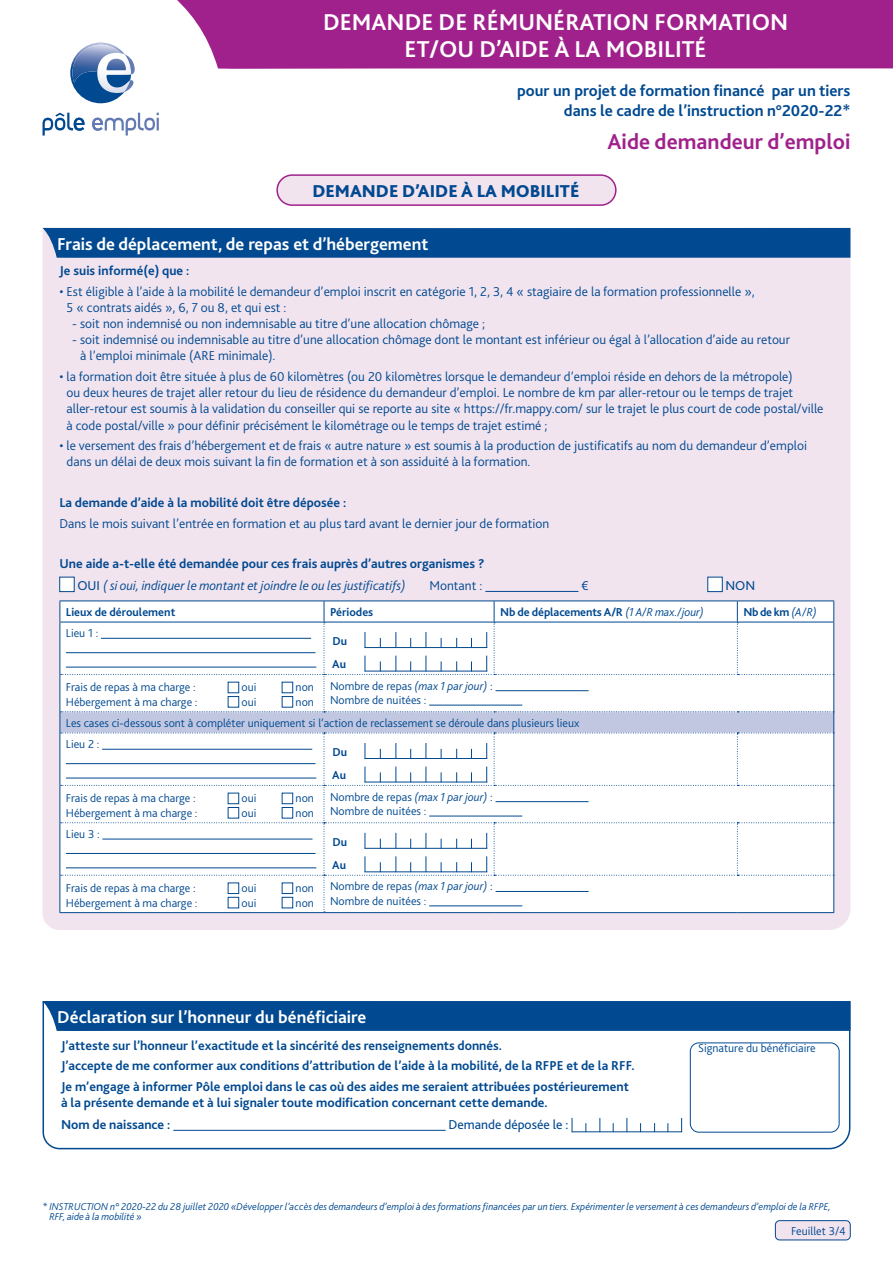
<style>
.page{position:relative;width:893px;height:1263px;background:#fff}
.page>*{position:absolute;margin:0;border:0;box-sizing:border-box;transform-origin:0 0}
.t1{font:700 24px/27px "Bliss 2";color:#fff;text-align:center}
.t2{font:700 22.5px "Bliss 2";color:#a0218c}
.t3{font:700 18px "Bliss 2";color:#fff}
.t4{font:800 18px "Bliss 2";color:#014990}
.t5{font:700 16.5px "Bliss 2";color:#014990}
.t6{font:300 13.5px/16.2px "Bliss 2";color:#014990}
.t7{font:700 13.5px/16.2px "Bliss 2";color:#014990}
.t8{font:italic 300 13.5px "Bliss 2";color:#014990}
.t9{font:13.5px "Bliss 2";color:#014990}
.t10{font:300 12px "Bliss 2";color:#014990}
.t11{font:700 12px "Bliss 2";color:#014990}
.t12{font:italic 300 10.5px/10.5px "Bliss 2";color:#014990}
.s1{font-weight:400;font-style:normal}
.s2{font-weight:300;font-style:italic}
.s3{font-style:italic}
</style>
<div class="page">
<div style="left:177px;top:0;width:716px;height:69px;background:#a0218c"></div>
<svg style="left:70px;top:43px;width:65px;height:60px"></svg>
<svg style="left:43px;top:113px;width:41px;height:23px"></svg>
<svg style="left:92px;top:113px;width:67px;height:23px"></svg>
<div style="left:775px;top:1221px;width:75px;height:19px;background:#f1e4ef;border-radius:4px"></div>
<div style="left:775px;top:1220px;width:75px;height:20px;border:1px solid #014990;border-radius:4px"></div>
<div style="left:277px;top:175px;width:339px;height:30px;background:#f1e4ef;border-radius:15px"></div>
<div style="left:276px;top:174px;width:341px;height:32px;border:2px solid #a0218c;border-radius:15px"></div>
<div style="left:43px;top:258px;width:807px;height:672px;background:#f1e4ef"></div>
<div style="left:60px;top:577px;width:14px;height:15px;background:#fff;border:1px solid #014990"></div>
<hr style="left:485px;top:591px;width:93px;height:1px;background:#014990">
<div style="left:708px;top:577px;width:14px;height:15px;background:#fff;border:1px solid #014990"></div>
<hr style="left:60px;top:600px;width:264px;height:1px;background:#014990">
<hr style="left:324px;top:600px;width:170px;height:1px;background:#014990">
<hr style="left:494px;top:600px;width:243px;height:1px;background:#014990">
<hr style="left:737px;top:600px;width:97px;height:1px;background:#014990">
<hr style="left:60px;top:912px;width:264px;height:1px;background:#014990">
<hr style="left:324px;top:912px;width:170px;height:1px;background:#014990">
<hr style="left:494px;top:912px;width:243px;height:1px;background:#014990">
<hr style="left:737px;top:912px;width:97px;height:1px;background:#014990">
<svg style="left:60px;top:601px;width:774px;height:311px"></svg>
<div style="left:228px;top:883px;width:11px;height:11px;background:#fff;border:1px solid #014990"></div>
<div style="left:282px;top:883px;width:11px;height:11px;background:#fff;border:1px solid #014990"></div>
<div style="left:228px;top:897px;width:11px;height:11px;background:#fff;border:1px solid #014990"></div>
<div style="left:282px;top:897px;width:11px;height:11px;background:#fff;border:1px solid #014990"></div>
<hr style="left:496px;top:891px;width:93px;height:1px;background:#014990">
<hr style="left:429px;top:905px;width:93px;height:1px;background:#014990">
<div style="left:43px;top:228px;width:807px;height:30px;background:#014990"></div>
<svg style="left:42px;top:1001px;width:809px;height:149px"></svg>
<div style="left:43px;top:1001px;width:807px;height:30px;background:#014990"></div>
<div style="left:690px;top:1042px;width:149px;height:90px;border:1px solid #014990;border-radius:9px"></div>
<p class="t1" style="left:323px;top:9px;width:467px">DEMANDE DE RÉMUNÉRATION FORMATION<br>ET/OU D’AIDE À LA MOBILITÉ</p>
<p class="t5" style="left:517px;top:81px;width:335px">pour un projet de formation financé par un tiers</p>
<p class="t5" style="left:564px;top:100px;width:288px">dans le cadre de l’instruction n°2020-22*</p>
<p class="t4" style="left:312px;top:180px;width:269px">DEMANDE D’AIDE À LA MOBILITÉ</p>
<p class="t3" style="left:57px;top:233px;width:373px">Frais de déplacement, de repas et d’hébergement</p>
<p class="t2" style="left:607px;top:127px;width:244px">Aide demandeur d’emploi</p>
<p class="t7" style="left:60px;top:263px;width:131px">Je suis informé(e) que :</p>
<p class="t6" style="left:67px;top:283px;width:690px;text-indent:-7px">• Est éligible à l’aide à la mobilité le demandeur d’emploi inscrit en catégorie 1, 2, 3, 4 « stagiaire de la formation professionnelle »,<br>5 « contrats aidés », 6, 7 ou 8, et qui est :</p>
<p class="t6" style="left:72px;top:315px;width:414px">- soit non indemnisé ou non indemnisable au titre d’une allocation chômage ;</p>
<p class="t6" style="left:80px;top:332px;width:711px;text-indent:-8px">- soit indemnisé ou indemnisable au titre d’une allocation chômage dont le montant est inférieur ou égal à l’allocation d’aide au retour à l’emploi minimale (ARE minimale).</p>
<p class="t6" style="left:67px;top:368px;width:758px;text-indent:-7px">• la formation doit être située à plus de 60 kilomètres (ou 20 kilomètres lorsque le demandeur d’emploi réside en dehors de la métropole)<br>ou deux heures de trajet aller retour du lieu de résidence du demandeur d’emploi. Le nombre de km par aller-retour ou le temps de trajet aller-retour est soumis à la validation du conseiller qui se reporte au site « https://fr.mappy.com/ sur le trajet le plus court de code postal/ville à code postal/ville » pour définir précisément le kilométrage ou le temps de trajet estimé ;</p>
<p class="t6" style="left:67px;top:437px;width:742px;text-indent:-7px">• le versement des frais d’hébergement et de frais « autre nature » est soumis à la production de justificatifs au nom du demandeur d’emploi dans un délai de deux mois suivant la fin de formation et à son assiduité à la formation.</p>
<p class="t7" style="left:60px;top:494px;width:288px">La demande d’aide à la mobilité doit être déposée :</p>
<p class="t6" style="left:60px;top:515px;width:491px">Dans le mois suivant l’entrée en formation et au plus tard avant le dernier jour de formation</p>
<p class="t7" style="left:60px;top:556px;width:427px">Une aide a-t-elle été demandée pour ces frais auprès d’autres organismes ?</p>
<p class="t8" style="left:77px;top:577px;width:330px"><span class="s1">OUI</span> ( si oui, indiquer le montant et joindre le ou les justificatifs)</p>
<p class="t6" style="left:429px;top:578px;width:54px">Montant :</p>
<p class="t6" style="left:581px;top:578px;width:9px">€</p>
<p class="t9" style="left:725px;top:577px;width:31px">NON</p>
<p class="t11" style="left:66px;top:605px;width:111px">Lieux de déroulement</p>
<p class="t11" style="left:330px;top:605px;width:45px">Périodes</p>
<p class="t11" style="left:500px;top:605px;width:205px">Nb de déplacements A/R <span class="s2">(1 A/R max./jour)</span></p>
<p class="t11" style="left:743px;top:605px;width:75px">Nb de km <span class="s2">(A/R)</span></p>
<p class="t10" style="left:66px;top:626px;width:34px">Lieu 1 :</p>
<p class="t11" style="left:333px;top:633px;width:16px">Du</p>
<p class="t11" style="left:332px;top:657px;width:15px">Au</p>
<p class="t10" style="left:66px;top:680px;width:131px">Frais de repas à ma charge :</p>
<p class="t10" style="left:242px;top:680px;width:16px">oui</p>
<p class="t10" style="left:296px;top:680px;width:20px">non</p>
<p class="t10" style="left:66px;top:694px;width:133px">Hébergement à ma charge :</p>
<p class="t10" style="left:242px;top:694px;width:16px">oui</p>
<p class="t10" style="left:296px;top:694px;width:20px">non</p>
<p class="t10" style="left:330px;top:678px;width:164px">Nombre de repas <span class="s3">(max 1 par jour)</span> :</p>
<p class="t10" style="left:330px;top:692px;width:98px">Nombre de nuitées :</p>
<p class="t10" style="left:66px;top:715px;width:515px">Les cases ci-dessous sont à compléter uniquement si l’action de reclassement se déroule dans plusieurs lieux</p>
<p class="t10" style="left:66px;top:737px;width:35px">Lieu 2 :</p>
<p class="t11" style="left:333px;top:744px;width:16px">Du</p>
<p class="t11" style="left:332px;top:768px;width:15px">Au</p>
<p class="t10" style="left:66px;top:791px;width:131px">Frais de repas à ma charge :</p>
<p class="t10" style="left:242px;top:791px;width:16px">oui</p>
<p class="t10" style="left:296px;top:791px;width:20px">non</p>
<p class="t10" style="left:66px;top:805px;width:133px">Hébergement à ma charge :</p>
<p class="t10" style="left:242px;top:805px;width:16px">oui</p>
<p class="t10" style="left:296px;top:805px;width:20px">non</p>
<p class="t10" style="left:330px;top:789px;width:164px">Nombre de repas <span class="s3">(max 1 par jour)</span> :</p>
<p class="t10" style="left:330px;top:803px;width:98px">Nombre de nuitées :</p>
<p class="t10" style="left:66px;top:826px;width:35px">Lieu 3 :</p>
<p class="t10" style="left:66px;top:881px;width:131px">Frais de repas à ma charge :</p>
<p class="t10" style="left:242px;top:881px;width:16px">oui</p>
<p class="t10" style="left:296px;top:881px;width:20px">non</p>
<p class="t10" style="left:66px;top:895px;width:133px">Hébergement à ma charge :</p>
<p class="t10" style="left:242px;top:895px;width:16px">oui</p>
<p class="t10" style="left:296px;top:895px;width:20px">non</p>
<p class="t11" style="left:333px;top:834px;width:16px">Du</p>
<p class="t11" style="left:332px;top:858px;width:15px">Au</p>
<p class="t10" style="left:330px;top:879px;width:164px">Nombre de repas <span class="s3">(max 1 par jour)</span> :</p>
<p class="t10" style="left:330px;top:893px;width:98px">Nombre de nuitées :</p>
<p class="t3" style="left:57px;top:1006px;width:311px">Déclaration sur l’honneur du bénéficiaire</p>
<p class="t7" style="left:61px;top:1037px;width:443px">J’atteste sur l’honneur l’exactitude et la sincérité des renseignements donnés.</p>
<p class="t7" style="left:61px;top:1058px;width:575px">J’accepte de me conformer aux conditions d’attribution de l’aide à la mobilité, de la RFPE et de la RFF.</p>
<p class="t7" style="left:61px;top:1078px;width:569px">Je m’engage à informer Pôle emploi dans le cas où des aides me seraient attribuées postérieurement à la présente demande et à lui signaler toute modification concernant cette demande.</p>
<p class="t7" style="left:61px;top:1116px;width:111px">Nom de naissance :</p>
<p class="t9" style="left:449px;top:1116px;width:121px">Demande déposée le :</p>
<p class="t10" style="left:698px;top:1041px;width:119px">Signature du bénéficiaire</p>
<p class="t12" style="left:49px;top:1201px;width:783px;text-indent:-7px">* INSTRUCTION n° 2020-22 du 28 juillet 2020 «Développer l’accès des demandeurs d’emploi à des formations financées par un tiers. Expérimenter le versement à ces demandeurs d’emploi de la RFPE,<br>RFF, aide à la mobilité »</p>
<p class="t10" style="left:791px;top:1223px;width:56px">Feuillet 3/4</p>
</div>
